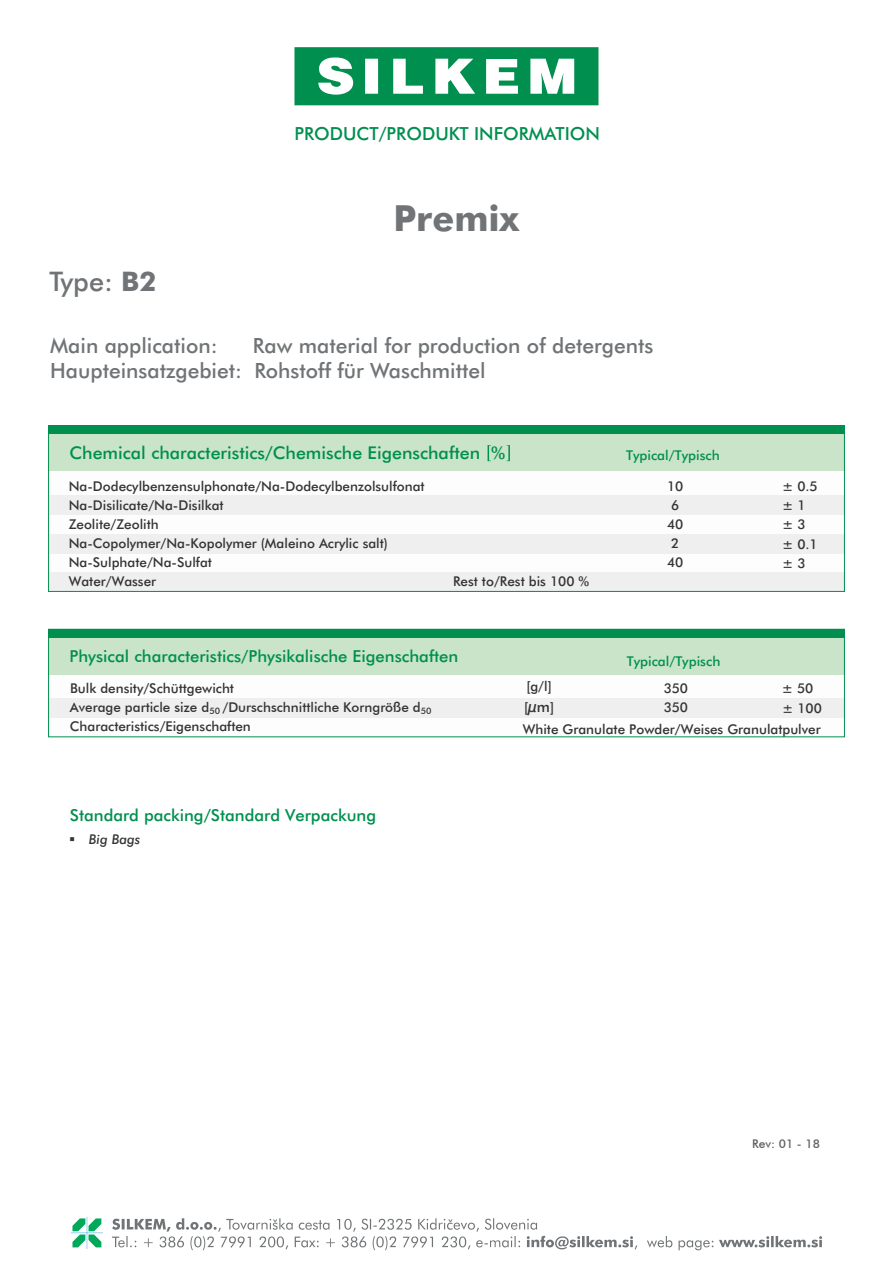
<style>
.page{position:relative;width:893px;height:1263px;background:#fff}
.page>*{position:absolute;margin:0;border:0;box-sizing:border-box;transform-origin:0 0}
.t1{font:700 36px "Futura BT";color:#717476}
.t2{font:500 27px "Futura BT";color:#717476}
.t3{font:500 21px/25px "Futura BT";color:#717476}
.t4{font:500 18px "Futura BT";color:#008f4e}
.t5{font:500 17.55px "Futura BT";color:#008f4e}
.t6{font:500 16.5px "Futura BT";color:#008f4e}
.t7{font:500 13.5px/19.2px "Futura BT";color:#353435}
.t8{font:500 13.5px "Futura BT";color:#008f4e}
.t9{font:italic 500 13.5px "Futura BT";color:#353435}
.t10{font:500 12px "Futura BT";color:#5e6061}
.s1{font-weight:700}
.s2{font-size:15px}
</style>
<div class="page">
<div style="left:49px;top:534px;width:795px;height:19px;background:#efeff0"></div>
<div style="left:49px;top:426px;width:795px;height:45px;background:#c9e4c8"></div>
<div style="left:49px;top:426px;width:795px;height:8px;background:#008f4e"></div>
<div style="left:49px;top:572px;width:795px;height:19px;background:#efeff0"></div>
<div style="left:49px;top:495px;width:795px;height:19px;background:#efeff0"></div>
<svg style="left:488px;top:445px;width:3px;height:16px"></svg>
<svg style="left:506px;top:445px;width:4px;height:16px"></svg>
<div style="left:48px;top:425px;width:797px;height:167px;border:1px solid #008f4e"></div>
<svg style="left:112px;top:1218px;width:710px;height:32px"></svg>
<svg style="left:71px;top:1217px;width:32px;height:32px"></svg>
<svg style="left:294px;top:47px;width:304px;height:58px"></svg>
<div style="left:49px;top:629px;width:795px;height:45px;background:#c9e4c8"></div>
<div style="left:49px;top:629px;width:795px;height:8px;background:#008f4e"></div>
<div style="left:49px;top:698px;width:795px;height:19px;background:#efeff0"></div>
<div style="left:48px;top:629px;width:797px;height:108px;border:1px solid #008f4e"></div>
<h3 class="t4" style="left:294px;top:126px;width:307px">PRODUCT/PRODUKT INFORMATION</h3>
<h2 class="t2" style="left:50px;top:270px;width:108px">Type: <span class="s1">B2</span></h2>
<h1 class="t1" style="left:393px;top:203px;width:127px">Premix</h1>
<h3 class="t3" style="left:50px;top:335px;width:605px;text-indent:203px">Raw material for production of detergents<br>Haupteinsatzgebiet: Rohstoff für Waschmittel</h3>
<h3 class="t3" style="left:50px;top:335px;width:169px">Main application:</h3>
<p class="t5" style="left:69px;top:445px;width:437px">Chemical characteristics/Chemische Eigenschaften %</p>
<p class="t7" style="left:69px;top:478px;width:357px">Na-Dodecylbenzensulphonate/Na-Dodecylbenzolsulfonat Na-Disilicate/Na-Disilkat<br>Zeolite/Zeolith<br>Na-Copolymer/Na-Kopolymer (Maleino Acrylic salt)<br>Na-Sulphate/Na-Sulfat<br>Water/Wasser</p>
<p class="t7" style="left:453px;top:573px;width:138px">Rest to/Rest bis 100 %</p>
<p class="t8" style="left:626px;top:450px;width:95px">Typical/Typisch</p>
<p class="t7" style="left:667px;top:478px;width:18px;text-align:center">10<br>6<br>40<br>2<br>40</p>
<p class="t7" style="left:782px;top:478px;width:37px">± 0.5 ± 1 ± 3 ± 0.1 ± 3</p>
<p class="t6" style="left:69px;top:650px;width:390px">Physical characteristics/Physikalische Eigenschaften</p>
<p class="t7" style="left:70px;top:680px;width:363px">Bulk density/Schüttgewicht<br>Average particle size d<sub>50</sub> /Durschschnittliche Korngröße d<sub>50<br></sub>Characteristics/Eigenschaften</p>
<p class="t7" style="left:782px;top:680px;width:42px">± 50 ± 100</p>
<p class="t8" style="left:627px;top:656px;width:95px">Typical/Typisch</p>
<p class="t7" style="left:523px;top:677px;width:299px;line-height:21.1px">[g/l]<br>[<span class="s2">µm</span>]<br>White Granulate Powder/Weises Granulatpulver</p>
<p class="t7" style="left:664px;top:680px;width:26px">350<br>350</p>
<p class="t6" style="left:70px;top:808px;width:308px">Standard packing/Standard Verpackung</p>
<p class="t9" style="left:69px;top:834px;width:73px">▪ Big Bags</p>
<p class="t10" style="left:752px;top:1136px;width:69px">Rev: 01 - 18</p>
</div>
